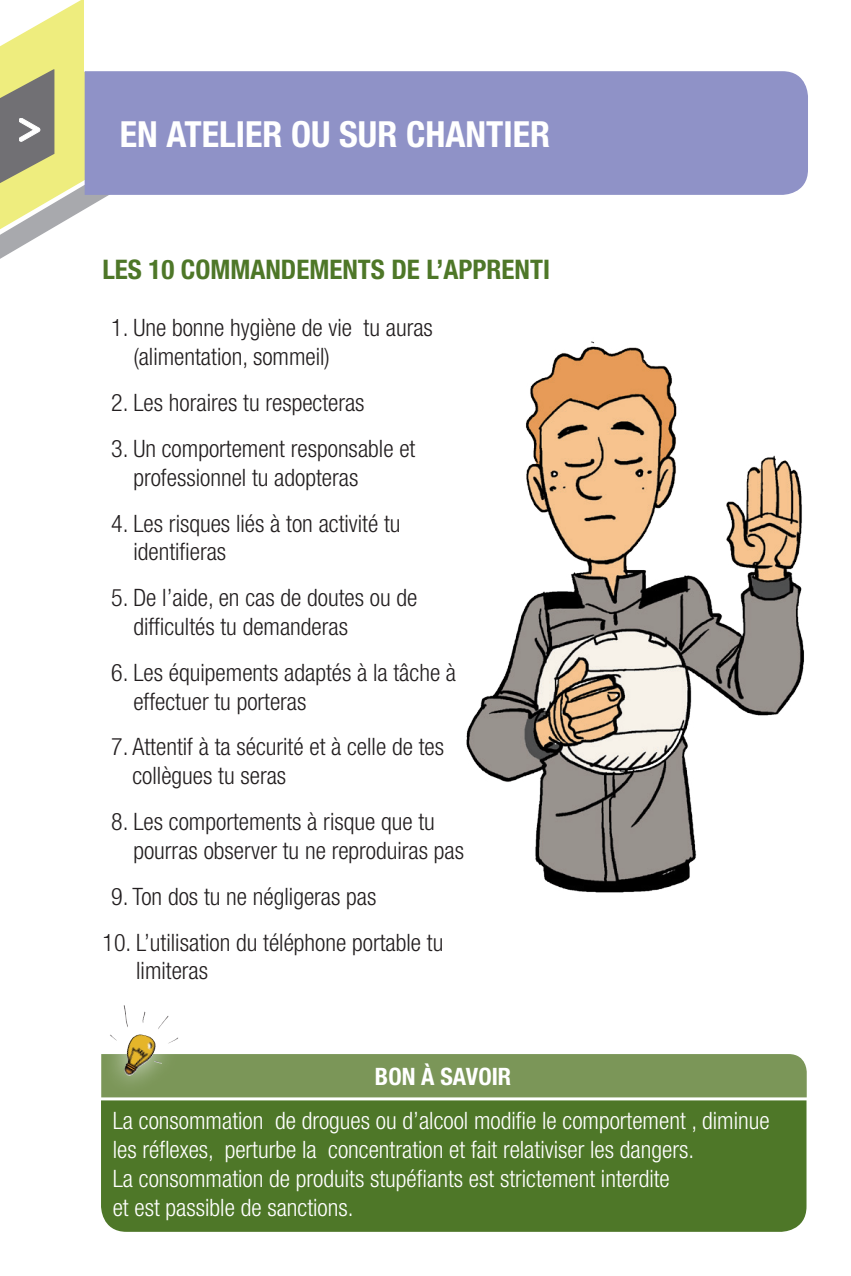
<style>
.page{position:relative;width:851px;height:1276px;background:#fff}
.page>*{position:absolute;margin:0;border:0;box-sizing:border-box;transform-origin:0 0}
.t1{font:700 condensed 36px "Helvetica Neue";color:#fff}
.t2{font:700 condensed 27px "Helvetica Neue";color:#4e7728}
.t3{font:300 condensed 24px/28.8px "Helvetica Neue";color:#231f20}
.t4{font:300 condensed 24px/28.8px "Helvetica Neue";color:#fff}
.t5{font:700 condensed 24px "Helvetica Neue";color:#fff}
</style>
<div class="page">
<svg style="left:0;top:18px;width:109px;height:241px;fill:#eeed7e"></svg>
<div style="left:85px;top:0;width:737px;height:71px;background:#fff"></div>
<svg style="left:0;top:69px;width:54px;height:132px;background:#a1a07b"></svg>
<div style="left:85px;top:71px;width:722px;height:124px;background:#8f92c7"></div>
<div style="left:197px;top:1054px;width:609px;height:43px;background:#7b9658"></div>
<div style="left:101px;top:1100px;width:705px;height:131px;background:#4e7728"></div>
<div style="left:92px;top:987px;width:105px;height:110px;background:#fff;opacity:.75"></div>
<img style="left:123px;top:1005px;width:21px;height:23px">
<img style="left:466px;top:341px;width:338px;height:552px">
<h1 class="t1" style="left:120px;top:112px;width:431px">EN ATELIER OU SUR CHANTIER</h1>
<p class="t2" style="left:102px;top:253px;width:449px">LES 10 COMMANDEMENTS DE L’APPRENTI</p>
<p class="t3" style="left:133px;top:313px;width:301px;text-indent:-22px">1. Une bonne hygiène de vie tu auras (alimentation, sommeil)</p>
<p class="t3" style="left:111px;top:388px;width:255px">2. Les horaires tu respecteras</p>
<p class="t3" style="left:133px;top:434px;width:283px;text-indent:-22px">3. Un comportement responsable et professionnel tu adopteras</p>
<p class="t3" style="left:133px;top:508px;width:268px;text-indent:-22px">4. Les risques liés à ton activité tu identifieras</p>
<p class="t3" style="left:133px;top:583px;width:285px;text-indent:-22px">5. De l’aide, en cas de doutes ou de difficultés tu demanderas</p>
<p class="t3" style="left:133px;top:658px;width:324px;text-indent:-22px">6. Les équipements adaptés à la tâche à effectuer tu porteras</p>
<p class="t3" style="left:132px;top:732px;width:313px;text-indent:-21px">7. Attentif à ta sécurité et à celle de tes collègues tu seras</p>
<p class="t3" style="left:133px;top:807px;width:332px;text-indent:-22px">8. Les comportements à risque que tu pourras observer tu ne reproduiras pas</p>
<p class="t3" style="left:111px;top:881px;width:267px">9. Ton dos tu ne négligeras pas</p>
<p class="t3" style="left:136px;top:927px;width:309px;text-indent:-34px">10. L’utilisation du téléphone portable tu limiteras</p>
<p class="t5" style="left:375px;top:1062px;width:138px">BON À SAVOIR</p>
<p class="t4" style="left:113px;top:1106px;width:658px">La consommation de drogues ou d’alcool modifie le comportement , diminue les réflexes, perturbe la concentration et fait relativiser les dangers.<br>La consommation de produits stupéfiants est strictement interdite<br>et est passible de sanctions.</p>
</div>
